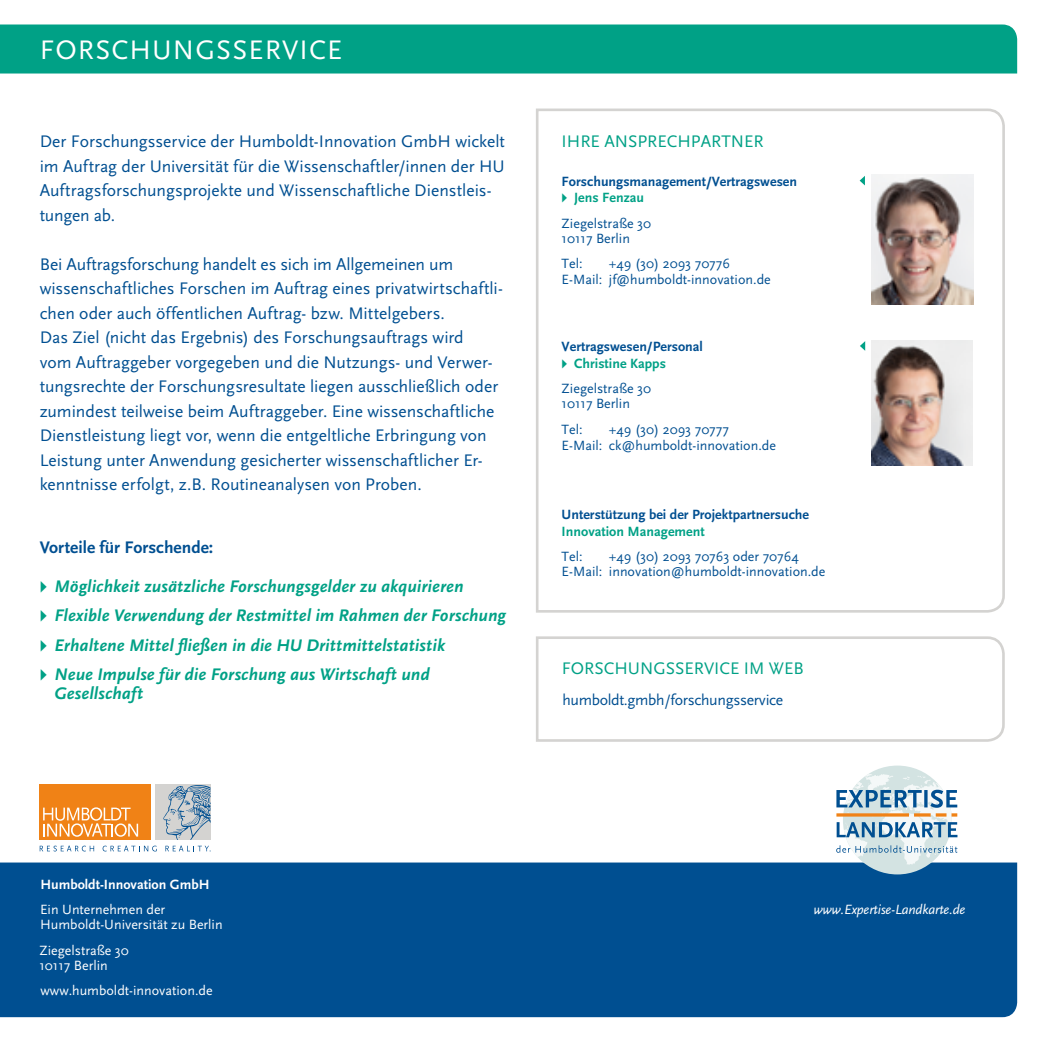
<style>
.page{position:relative;width:1042px;height:1042px;background:#fff}
.page>*{position:absolute;margin:0;border:0;box-sizing:border-box;transform-origin:0 0}
.head{font:28px "Scala Sans";letter-spacing:.04em;color:#fff}
.t1{font:17.5px/24.5px "Scala Sans";color:#004f91}
.t2{font:italic 700 17.5px/19.2px "Scala Sans";letter-spacing:.005em;color:#00a186}
.Head_Aufzählung{font:700 17.5px "Scala Sans";color:#004f91}
._2__Subhead{font:17.5px "Scala Sans";color:#00a186}
.Subhead{font:17.5px "Scala Sans";color:#00a186}
._2__Subhead-2{font:15.75px "Scala Sans";letter-spacing:-.02em;color:#004f91}
.Kontaktdaten{font:14px/15.4px "Scala Sans";color:#004f91;text-align:center}
.Impressum{font:14px/15.4px "Scala Sans";color:#fff}
.Funktion{font:700 14px "Scala Sans";color:#004f91}
.Adresse_Kontaktdaten{font:14px/15.4px "Scala Sans";color:#004f91}
.Funktion-2{font:700 14px "Scala Sans";color:#00a186}
.t3{font:italic 14px "Scala Sans";letter-spacing:-.01em;color:#fff}
.Impressum-2{font:700 14px "Scala Sans";color:#fff}
.s1{font-weight:400;font-style:normal;font-size:22.75px}
.s2{font-weight:400;font-size:18.2px}
</style>
<div class="page">
<div style="left:0;top:25px;width:1017px;height:49px;background:#00a186"></div>
<div style="left:0;top:862px;width:1017px;height:155px;background:#004f91"></div>
<div style="left:40px;top:784px;width:111px;height:56px;background:#f08216"></div>
<div style="left:155px;top:784px;width:56px;height:56px;background:#d4d3d1"></div>
<svg style="left:43px;top:807px;width:95px;height:30px"></svg>
<svg style="left:40px;top:845px;width:54px;height:6px"></svg>
<svg style="left:103px;top:845px;width:54px;height:6px"></svg>
<svg style="left:163px;top:785px;width:48px;height:66px"></svg>
<svg style="left:536px;top:636px;width:469px;height:106px"></svg>
<svg style="left:536px;top:108px;width:469px;height:505px"></svg>
<img style="left:871px;top:175px;width:102px;height:130px">
<svg style="left:859px;top:176px;width:6px;height:9px"></svg>
<img style="left:871px;top:341px;width:102px;height:124px">
<svg style="left:860px;top:341px;width:5px;height:10px"></svg>
<div style="left:843px;top:765px;width:109px;height:109px;background:#d3e3e2;border-radius:50%"></div>
<svg style="left:836px;top:774px;width:121px;height:91px"></svg>
<p class="head" style="left:40px;top:35px;width:304px">FORSCHUNGSSERVICE</p>
<p class="t1" style="left:40px;top:129px;width:467px">Der Forschungsservice der Humboldt-Innovation GmbH wickelt im Auftrag der Universität für die Wissenschaftler/innen der HU Auftragsforschungsprojekte und Wissenschaftliche Dienstleis&shy;tungen ab.</p>
<p class="t1" style="left:40px;top:252px;width:465px">Bei Auftragsforschung handelt es sich im Allgemeinen um wissenschaftliches Forschen im Auftrag eines privatwirtschaftli&shy;chen oder auch öffentlichen Auftrag- bzw. Mittelgebers.</p>
<p class="t1" style="left:40px;top:325px;width:460px">Das Ziel (nicht das Ergebnis) des Forschungsauftrags wird vom Auftraggeber vorgegeben und die Nutzungs- und Verwer&shy;tungsrechte der Forschungsresultate liegen ausschließlich oder zumindest teilweise beim Auftraggeber. Eine wissenschaftliche Dienstleistung liegt vor, wenn die entgeltliche Erbringung von Leistung unter Anwendung gesicherter wissenschaftlicher Er&shy;kenntnisse erfolgt, z.B. Routineanalysen von Proben.</p>
<p class="Head_Aufzählung" style="left:40px;top:538px;width:175px">Vorteile für Forschende:</p>
<p class="t2" style="left:40px;top:577px;width:425px"><span class="s1">Ω</span> Möglichkeit zusätzliche Forschungsgelder zu akquirieren</p>
<p class="t2" style="left:40px;top:606px;width:468px"><span class="s1">Ω</span> Flexible Verwendung der Restmittel im Rahmen der Forschung</p>
<p class="t2" style="left:40px;top:636px;width:407px"><span class="s1">Ω</span> Erhaltene Mittel fließen in die HU Drittmittelstatistik</p>
<p class="t2" style="left:55px;top:665px;width:376px;text-indent:-15px"><span class="s1">Ω</span> Neue Impulse für die Forschung aus Wirtschaft und<br>Gesellschaft</p>
<p class="Subhead" style="left:562px;top:132px;width:204px">IHRE ANSPRECHPARTNER</p>
<p class="Funktion" style="left:562px;top:173px;width:237px">Forschungsmanagement/Vertragswesen</p>
<p class="Funktion-2" style="left:562px;top:190px;width:84px"><span class="s2">Ω</span> Jens Fenzau</p>
<p class="Adresse_Kontaktdaten" style="left:562px;top:216px;width:91px">Ziegelstraße 30<br>10117 Berlin</p>
<p class="Kontaktdaten" style="left:562px;top:256px;width:22px">Tel:</p>
<p class="Kontaktdaten" style="left:562px;top:256px;width:211px">+49 (30) 2093 70776<br>E-Mail: jf@humboldt-innovation.de</p>
<p class="Funktion" style="left:562px;top:339px;width:143px">Vertragswesen/Personal</p>
<p class="Funktion-2" style="left:562px;top:355px;width:106px"><span class="s2">Ω</span> Christine Kapps</p>
<p class="Adresse_Kontaktdaten" style="left:562px;top:381px;width:91px">Ziegelstraße 30<br>10117 Berlin</p>
<p class="Kontaktdaten" style="left:562px;top:422px;width:22px">Tel:</p>
<p class="Kontaktdaten" style="left:562px;top:421px;width:216px;line-height:16.8px">+49 (30) 2093 70777<br>E-Mail: ck@humboldt-innovation.de</p>
<p class="Funktion" style="left:562px;top:507px;width:249px">Unterstützung bei der Projektpartnersuche</p>
<p class="Funktion-2" style="left:562px;top:523px;width:145px">Innovation Management</p>
<p class="Kontaktdaten" style="left:562px;top:549px;width:22px">Tel:</p>
<p class="Kontaktdaten" style="left:562px;top:549px;width:265px;text-align:left;text-indent:47px">+49 (30) 2093 70763 oder 70764<br>E-Mail: innovation@humboldt-innovation.de</p>
<p class="_2__Subhead" style="left:562px;top:658px;width:244px">FORSCHUNGSSERVICE IM WEB</p>
<p class="_2__Subhead-2" style="left:562px;top:691px;width:222px">humboldt.gmbh/forschungsservice</p>
<p class="Impressum-2" style="left:40px;top:876px;width:171px">Humboldt-Innovation GmbH</p>
<p class="Impressum" style="left:40px;top:902px;width:184px">Ein Unternehmen der<br>Humboldt-Universität zu Berlin</p>
<p class="Impressum" style="left:39px;top:943px;width:91px">Ziegelstraße 30<br>10117 Berlin</p>
<p class="Impressum" style="left:41px;top:983px;width:174px">www.humboldt-innovation.de</p>
<p class="t3" style="left:814px;top:901px;width:153px">www.Expertise-Landkarte.de</p>
</div>
